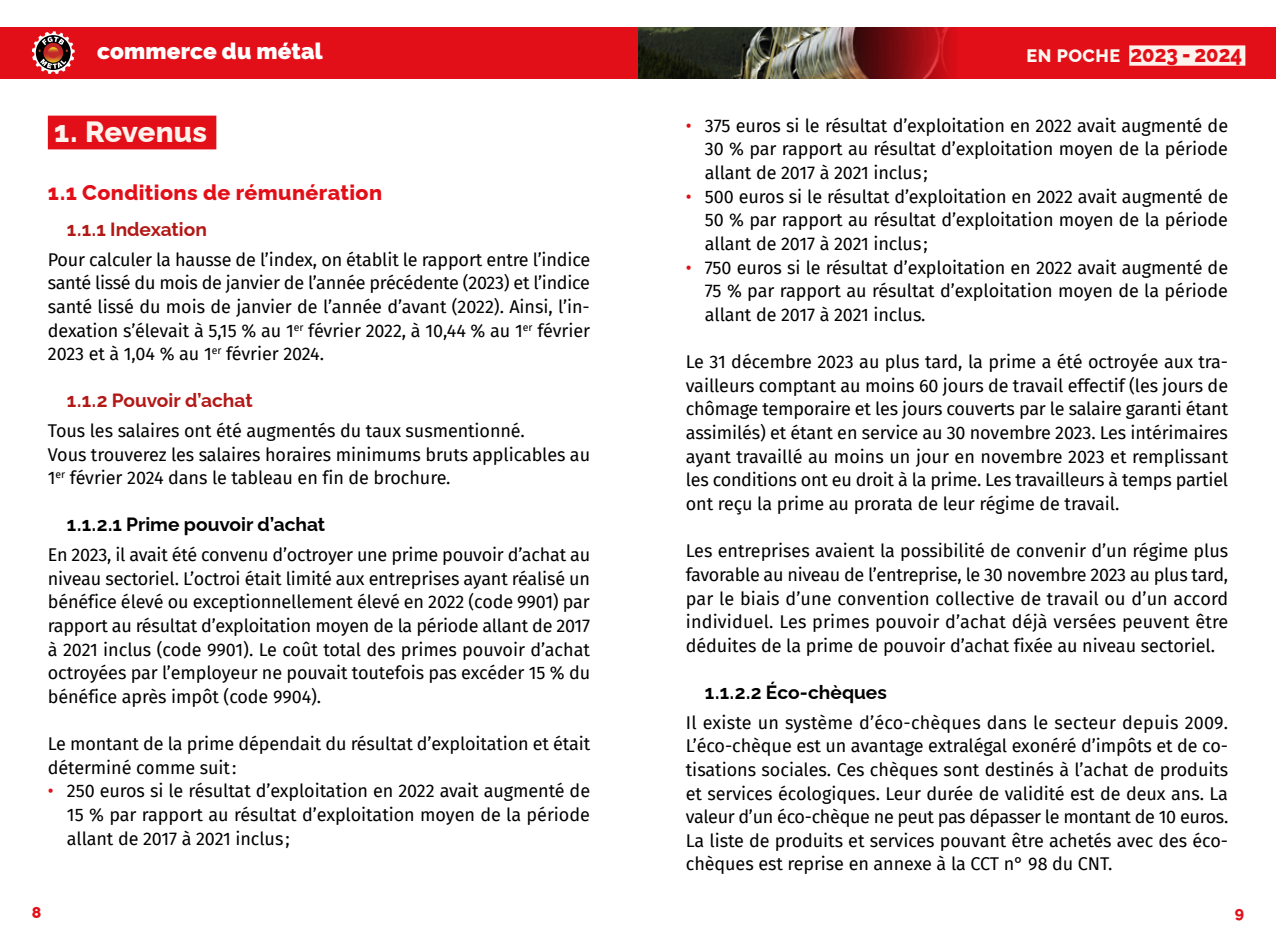
<style>
.page{position:relative;width:1276px;height:948px;background:#fff}
.page>*{position:absolute;margin:0;border:0;box-sizing:border-box;transform-origin:0 0}
.t1{font:800 29.25px "Raleway";letter-spacing:.005em;color:#fef2ed}
.t2{font:800 22.72px "Raleway";color:#e30f18;scale:.89 1}
.t3{font:900 22.5px "Raleway";letter-spacing:.01em;color:#fff}
.t4{font:800 21.38px "Raleway";letter-spacing:.02em;color:#e30f18}
.t5{font:700 19.12px "Raleway";color:#000}
.t6{font:700 19.12px "Raleway";color:#b21816}
.t7{font:18px/23.6px "Fira Sans";letter-spacing:-.005em;color:#000;text-align:justify}
.t8{font:800 15.75px "Raleway";color:#e30f18}
.s1{font-size:18px;color:#fbf8f2}
.s2{color:#e30f18}
</style>
<div class="page">
<div style="left:957px;top:27px;width:319px;height:51px;background:#e30f18"></div>
<div style="left:0;top:27px;width:638px;height:51px;background:#e30f18"></div>
<img style="left:638px;top:27px;width:319px;height:51px">
<div style="left:1129px;top:45px;width:116px;height:21px;background:#fef2ed"></div>
<svg style="left:32px;top:31px;width:43px;height:43px"></svg>
<div style="left:48px;top:116px;width:168px;height:33px;background:#e30f18"></div>
<p class="t3" style="left:97px;top:38px;width:227px">commerce du métal</p>
<p class="t2" style="left:1026px;top:36px;width:244px"><span class="s1">EN POCHE</span> 2023 - 2024</p>
<h1 class="t1" style="left:54px;top:109px;width:154px">1. Revenus</h1>
<p class="t4" style="left:48px;top:175px;width:336px">1.1 Conditions de rémunération</p>
<p class="t6" style="left:67px;top:214px;width:141px">1.1.1 Indexation</p>
<p class="t7" style="left:48px;top:247px;width:544px">Pour calculer la hausse de l’index, on établit le rapport entre l’indice santé lissé du mois de janvier de l’année précédente (2023) et l’indice santé lissé du mois de janvier de l’année d’avant (2022). Ainsi, l’in&shy;dexation s’élevait à 5,15 % au 1<sup>er</sup> février 2022, à 10,44 % au 1<sup>er</sup> février 2023 et à 1,04 % au 1<sup>er</sup> février 2024.</p>
<p class="t6" style="left:67px;top:385px;width:187px">1.1.2 Pouvoir d’achat</p>
<p class="t7" style="left:48px;top:418px;width:544px;text-align:left">Tous les salaires ont été augmentés du taux susmentionné.<br>Vous trouverez les salaires horaires minimums bruts applicables au<br>1<sup>er</sup> février 2024 dans le tableau en fin de brochure.</p>
<p class="t5" style="left:67px;top:508px;width:260px">1.1.2.1 Prime pouvoir d’achat</p>
<p class="t7" style="left:48px;top:542px;width:544px">En 2023, il avait été convenu d’octroyer une prime pouvoir d’achat au niveau sectoriel. L’octroi était limité aux entreprises ayant réalisé un bénéfice élevé ou exceptionnellement élevé en 2022 (code 9901) par rapport au résultat d’exploitation moyen de la période allant de 2017 à 2021 inclus (code 9901). Le coût total des primes pouvoir d’achat octroyées par l’employeur ne pouvait toutefois pas excéder 15 % du bénéfice après impôt (code 9904).</p>
<p class="t7" style="left:48px;top:731px;width:544px">Le montant de la prime dépendait du résultat d’exploitation et était déterminé comme suit:</p>
<p class="t7" style="left:67px;top:778px;width:524px;text-indent:-19px"><span class="s2">•</span> 250 euros si le résultat d’exploitation en 2022 avait augmenté de 15 % par rapport au résultat d’exploitation moyen de la période allant de 2017 à 2021 inclus;</p>
<p class="t7" style="left:705px;top:113px;width:524px;text-indent:-19px"><span class="s2">•</span> 375 euros si le résultat d’exploitation en 2022 avait augmenté de 30 % par rapport au résultat d’exploitation moyen de la période allant de 2017 à 2021 inclus;</p>
<p class="t7" style="left:705px;top:184px;width:524px;text-indent:-19px"><span class="s2">•</span> 500 euros si le résultat d’exploitation en 2022 avait augmenté de 50 % par rapport au résultat d’exploitation moyen de la période allant de 2017 à 2021 inclus;</p>
<p class="t7" style="left:705px;top:255px;width:524px;text-indent:-19px"><span class="s2">•</span> 750 euros si le résultat d’exploitation en 2022 avait augmenté de 75 % par rapport au résultat d’exploitation moyen de la période allant de 2017 à 2021 inclus.</p>
<p class="t7" style="left:686px;top:349px;width:544px">Le 31 décembre 2023 au plus tard, la prime a été octroyée aux tra&shy;vailleurs comptant au moins 60 jours de travail effectif (les jours de chômage temporaire et les jours couverts par le salaire garanti étant assimilés) et étant en service au 30 novembre 2023. Les intérimaires ayant travaillé au moins un jour en novembre 2023 et remplissant les conditions ont eu droit à la prime. Les travailleurs à temps partiel ont reçu la prime au prorata de leur régime de travail.</p>
<p class="t7" style="left:686px;top:538px;width:544px">Les entreprises avaient la possibilité de convenir d’un régime plus favorable au niveau de l’entreprise, le 30 novembre 2023 au plus tard, par le biais d’une convention collective de travail ou d’un accord individuel. Les primes pouvoir d’achat déjà versées peuvent être déduites de la prime de pouvoir d’achat fixée au niveau sectoriel.</p>
<p class="t5" style="left:705px;top:676px;width:183px">1.1.2.2 Éco-chèques</p>
<p class="t7" style="left:686px;top:709px;width:544px">Il existe un système d’éco-chèques dans le secteur depuis 2009.<br>L’éco-chèque est un avantage extralégal exonéré d’impôts et de co&shy;tisations sociales. Ces chèques sont destinés à l’achat de produits et services écologiques. Leur durée de validité est de deux ans. La valeur d’un éco-chèque ne peut pas dépasser le montant de 10 euros.<br>La liste de produits et services pouvant être achetés avec des éco&shy;chèques est reprise en annexe à la CCT n° 98 du CNT.</p>
<p class="t8" style="left:32px;top:899px;width:11px">8</p>
<p class="t8" style="left:1234px;top:899px;width:11px">9</p>
</div>
